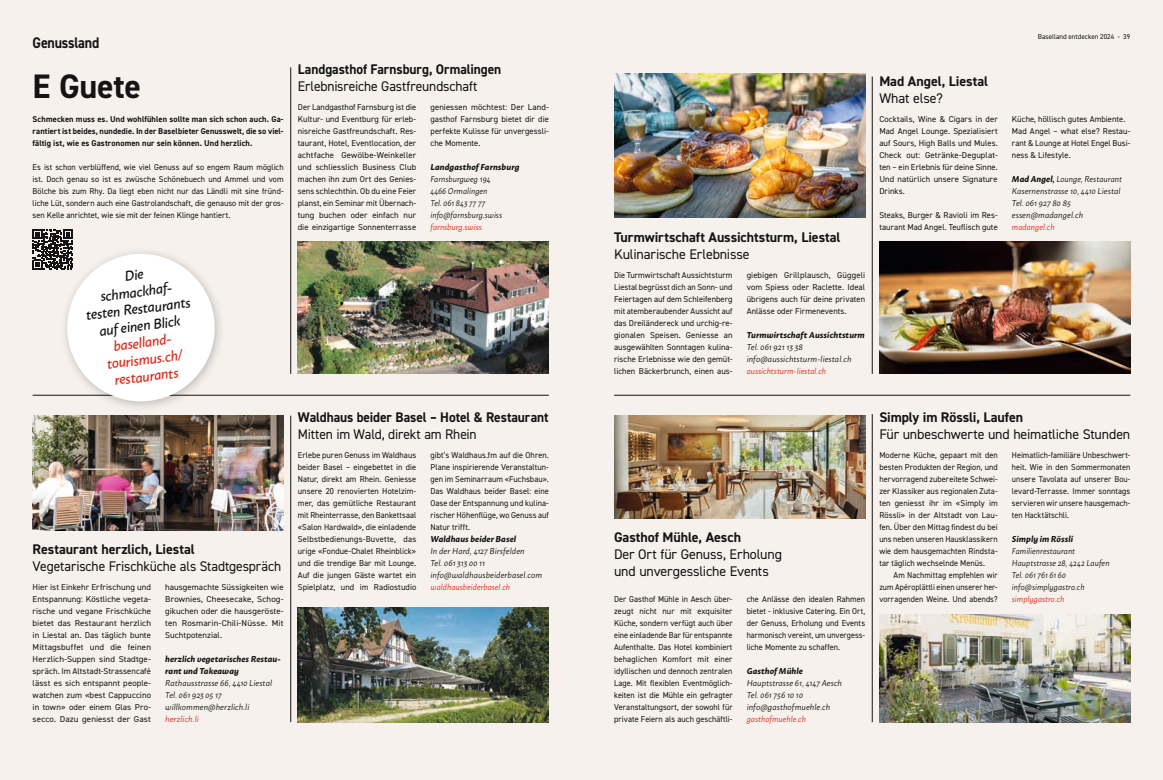
<style>
.page{position:relative;width:1163px;height:780px;background:#fff}
.page>*{position:absolute;margin:0;border:0;box-sizing:border-box;transform-origin:0 0}
.t1{font:700 34px "DIN2014";letter-spacing:-.01em;color:#131413}
.t2{font:700 15.4px "DIN2014";letter-spacing:-.015em;color:#131413;scale:.91 1}
.t3{font:14px/17px "DIN2014";letter-spacing:-.01em;color:#131413}
.t4{font:700 14px "DIN2014";letter-spacing:-.005em;color:#131413}
.t5{font:700 14px "DIN2014";letter-spacing:-.005em;color:#131413;scale:.96 1}
.t6{font:italic 500 14px/17px "Macho";color:#131413;text-align:center}
.t7{font:italic 500 14px/17px "Macho";color:#dc2a1b;text-align:center}
.t8{font:8.5px/12px "DIN2014";letter-spacing:.005em;color:#131413;text-align:justify}
.t9{font:8.5px/12px "DIN2014";letter-spacing:.005em;color:#131413;text-align:justify;scale:.96 1}
.t10{font:8.5px/12px "DIN2014";letter-spacing:.005em;color:#131413;text-align:justify;scale:.95 1}
.t11{font:italic 8.5px/12px "Macho";letter-spacing:.005em;color:#131413}
.t12{font:italic 8.5px/12px "Macho";letter-spacing:.005em;color:#131413;scale:.95 1}
.t13{font:italic 700 8.5px/12px "Macho";letter-spacing:.01em;color:#131413}
.t14{font:italic 8.5px "Macho";letter-spacing:.005em;color:#dc2a1b;scale:.95 1}
.t15{font:italic 8.5px/12px "Macho";letter-spacing:.005em;color:#131413;scale:.96 1}
.t16{font:italic 700 8.5px "Macho";letter-spacing:.01em;color:#131413;scale:.96 1}
.t17{font:italic 8.5px "Macho";letter-spacing:.005em;color:#dc2a1b}
.t18{font:8.4px/12px "DIN2014";letter-spacing:.005em;color:#131413;text-align:justify}
.t19{font:700 8.4px/11.9px "DIN2014";letter-spacing:.01em;color:#131413;text-align:justify}
.t20{font:7px "DIN2014";letter-spacing:.005em;color:#131413}
.s1{font-weight:700}
</style>
<div class="page">
<div style="left:0;top:0;width:1162px;height:780px;background:#f6f1ec"></div>
<img style="left:298px;top:607px;width:251px;height:115px">
<img style="left:298px;top:242px;width:251px;height:132px">
<img style="left:33px;top:415px;width:250px;height:115px">
<img style="left:614px;top:74px;width:251px;height:144px">
<img style="left:879px;top:242px;width:251px;height:132px">
<hr style="left:290px;top:415px;width:1px;height:307px;background:#131413">
<hr style="left:290px;top:67px;width:1px;height:307px;background:#131413">
<hr style="left:871px;top:76px;width:1px;height:298px;background:#131413">
<hr style="left:871px;top:414px;width:1px;height:308px;background:#131413">
<img style="left:614px;top:415px;width:251px;height:103px">
<img style="left:879px;top:614px;width:251px;height:108px">
<hr style="left:614px;top:395px;width:516px;height:1px;background:#131413">
<hr style="left:33px;top:395px;width:516px;height:1px;background:#131413">
<div style="left:59px;top:246px;width:167px;height:166px;background:#f6f1ec"></div>
<svg style="left:33px;top:229px;width:186px;height:177px"></svg>
<h2 class="t2" style="left:33px;top:32px;width:75px">Genussland</h2>
<h1 class="t1" style="left:33px;top:63px;width:110px">E Guete</h1>
<p class="t19" style="left:33px;top:113px;width:252px">Schmecken muss es. Und wohlfühlen sollte man sich schon auch. Ga&shy;rantiert ist beides, nundedie. In der Baselbieter Genusswelt, die so viel&shy;fältig ist, wie es Gastronomen nur sein können. Und herzlich.</p>
<p class="t18" style="left:33px;top:161px;width:252px">Es ist schon verblüffend, wie viel Genuss auf so engem Raum möglich ist. Doch genau so ist es zwüsche Schönebuech und Ammel und vom Bölche bis zum Rhy. Da liegt eben nicht nur das Ländli mit sine fründ&shy;liche Lüt, sondern auch eine Gastrolandschaft, die genauso mit der gros&shy;sen Kelle anrichtet, wie sie mit der feinen Klinge hantiert.</p>
<h3 class="t5" style="left:298px;top:60px;width:213px">Landgasthof Farnsburg, Ormalingen</h3>
<h3 class="t3" style="left:298px;top:77px;width:181px">Erlebnisreiche Gastfreundschaft</h3>
<p class="t8" style="left:298px;top:101px;width:120px">Der Landgasthof Farnsburg ist die Kultur- und Eventburg für erleb&shy;nisreiche Gastfreundschaft. Res&shy;taurant, Hotel, Eventlocation, der achtfache Gewölbe-Weinkeller und schliesslich Business Club machen ihn zum Ort des Genies&shy;sens schlechthin. Ob du eine Feier planst, ein Seminar mit Übernach&shy;tung buchen oder einfach nur die einzigartige Sonnenterrasse</p>
<p class="t8" style="left:430px;top:101px;width:120px">geniessen möchtest: Der Land&shy;gasthof Farnsburg bietet dir die perfekte Kulisse für unvergessli&shy;che Momente.</p>
<p class="t13" style="left:430px;top:160px;width:90px">Landgasthof Farnsburg</p>
<p class="t12" style="left:430px;top:172px;width:77px">Farnsburgweg 194<br>4466 Ormalingen<br>Tel. 061 843 77 77 info@farnsburg.swiss</p>
<p class="t14" style="left:430px;top:219px;width:56px">farnsburg.swiss</p>
<h3 class="t6" style="left:81px;top:272px;width:107px;rotate:-7deg">Die<br>schmackhaf&shy;testen Restaurants auf einen Blick</h3>
<h3 class="t7" style="left:104px;top:337px;width:77px;rotate:-7deg">baselland&shy;tourismus.ch/ restaurants</h3>
<h3 class="t4" style="left:33px;top:540px;width:164px">Restaurant herzlich, Liestal</h3>
<h3 class="t3" style="left:33px;top:557px;width:250px">Vegetarische Frischküche als Stadtgespräch</h3>
<p class="t8" style="left:33px;top:581px;width:120px">Hier ist Einkehr Erfrischung und Entspannung: Köstliche vegeta&shy;rische und vegane Frischküche bietet das Restaurant herzlich in Liestal an. Das täglich bunte Mittagsbuffet und die feinen Herzlich-Suppen sind Stadtge&shy;spräch. Im Altstadt-Strassencafé lässt es sich entspannt people&shy;watchen zum «best Cappuccino in town» oder einem Glas Pro&shy;secco. Dazu geniesst der Gast</p>
<p class="t8" style="left:165px;top:581px;width:120px">hausgemachte Süssigkeiten wie Brownies, Cheesecake, Schog&shy;gikuchen oder die hausgeröste&shy;ten Rosmarin-Chili-Nüsse. Mit Suchtpotenzial.</p>
<p class="t13" style="left:165px;top:652px;width:117px">herzlich vegetarisches Restau&shy;rant und Takeaway</p>
<p class="t11" style="left:165px;top:676px;width:108px">Rathausstrasse 66, 4410 Liestal<br>Tel. 061 923 05 17 willkommen@herzlich.li</p>
<p class="t17" style="left:165px;top:711px;width:35px">herzlich.li</p>
<h3 class="t5" style="left:298px;top:408px;width:263px">Waldhaus beider Basel – Hotel &amp; Restaurant</h3>
<h3 class="t3" style="left:298px;top:425px;width:180px">Mitten im Wald, direkt am Rhein</h3>
<p class="t8" style="left:298px;top:449px;width:120px">Erlebe puren Genuss im Waldhaus beider Basel – eingebettet in die Natur, direkt am Rhein. Geniesse unsere 20 renovierten Hotelzim&shy;mer, das gemütliche Restaurant mit Rheinterrasse, den Bankettsaal «Salon Hardwald», die einladende Selbstbedienungs-Buvette, das urige «Fondue-Chalet Rheinblick» und die trendige Bar mit Lounge.<br>Auf die jungen Gäste wartet ein Spielplatz, und im Radiostudio</p>
<p class="t8" style="left:430px;top:449px;width:120px">gibt’s Waldhaus.fm auf die Ohren.<br>Plane inspirierende Veranstaltun&shy;gen im Seminarraum «Fuchsbau».<br>Das Waldhaus beider Basel: eine Oase der Entspannung und kulina&shy;rischer Höhenflüge, wo Genuss auf Natur trifft.</p>
<p class="t13" style="left:430px;top:532px;width:87px">Waldhaus beider Basel</p>
<p class="t11" style="left:430px;top:544px;width:113px">In der Hard, 4127 Birsfelden<br>Tel. 061 313 00 11 info@waldhausbeiderbasel.com</p>
<p class="t14" style="left:430px;top:579px;width:85px">waldhausbeiderbasel.ch</p>
<h3 class="t4" style="left:614px;top:228px;width:228px">Turmwirtschaft Aussichtsturm, Liestal</h3>
<h3 class="t3" style="left:614px;top:245px;width:137px">Kulinarische Erlebnisse</h3>
<p class="t8" style="left:614px;top:269px;width:120px">Die Turmwirtschaft Aussichtsturm Liestal begrüsst dich an Sonn- und Feiertagen auf dem Schleifenberg mit atemberaubender Aussicht auf das Dreiländereck und urchig-re&shy;gionalen Speisen. Geniesse an ausgewählten Sonntagen kulina&shy;rische Erlebnisse wie den gemüt&shy;lichen Bäckerbrunch, einen aus-</p>
<p class="t8" style="left:746px;top:269px;width:120px">giebigen Grillplausch, Güggeli vom Spiess oder Raclette. Ideal übrigens auch für deine privaten Anlässe oder Firmenevents.</p>
<p class="t16" style="left:746px;top:327px;width:124px">Turmwirtschaft Aussichtsturm</p>
<p class="t11" style="left:746px;top:340px;width:106px">Tel. 061 921 13 38 info@aussichtsturm-liestal.ch</p>
<p class="t14" style="left:746px;top:363px;width:85px">aussichtsturm-liestal.ch</p>
<p class="t20" style="left:1037px;top:33px;width:94px">Baselland entdecken 2024 ‐ 39</p>
<h3 class="t4" style="left:879px;top:72px;width:110px">Mad Angel, Liestal</h3>
<h3 class="t3" style="left:879px;top:89px;width:65px">What else?</h3>
<p class="t8" style="left:879px;top:113px;width:120px">Cocktails, Wine &amp; Cigars in der Mad Angel Lounge. Spezialisiert auf Sours, High Balls und Mules.<br>Check out: Getränke-Deguplat&shy;ten – ein Erlebnis für deine Sinne.<br>Und natürlich unsere Signature Drinks.</p>
<p class="t8" style="left:879px;top:209px;width:120px">Steaks, Burger &amp; Ravioli im Res&shy;taurant Mad Angel. Teuflisch gute</p>
<p class="t8" style="left:1011px;top:113px;width:120px;text-align:left">Küche, höllisch gutes Ambiente.<br>Mad Angel – what else? Restau&shy;rant &amp; Lounge at Hotel Engel Busi&shy;ness &amp; Lifestyle.</p>
<p class="t15" style="left:1011px;top:172px;width:116px"><span class="s1">Mad Angel,</span> Lounge, Restaurant<br>Kasernenstrasse 10, 4410 Liestal<br>Tel. 061 927 80 85 essen@madangel.ch</p>
<p class="t14" style="left:1011px;top:219px;width:46px">madangel.ch</p>
<h3 class="t4" style="left:614px;top:528px;width:128px">Gasthof Mühle, Aesch</h3>
<h3 class="t3" style="left:614px;top:545px;width:169px">Der Ort für Genuss, Erholung und unvergessliche Events</h3>
<p class="t9" style="left:614px;top:593px;width:125px">Der Gasthof Mühle in Aesch über&shy;zeugt nicht nur mit exquisiter Küche, sondern verfügt auch über eine einladende Bar für entspannte Aufenthalte. Das Hotel kombiniert behaglichen Komfort mit einer idyllischen und dennoch zentralen Lage. Mit flexiblen Eventmöglich&shy;keiten ist die Mühle ein gefragter Veranstaltungsort, der sowohl für private Feiern als auch geschäftli-</p>
<p class="t9" style="left:746px;top:593px;width:125px">che Anlässe den idealen Rahmen bietet - inklusive Catering. Ein Ort, der Genuss, Erholung und Events harmonisch vereint, um unvergess&shy;liche Momente zu schaffen.</p>
<p class="t13" style="left:746px;top:664px;width:58px">Gasthof Mühle</p>
<p class="t11" style="left:746px;top:676px;width:97px">Hauptstrasse 61, 4147 Aesch<br>Tel. 061 756 10 10 info@gasthofmuehle.ch</p>
<p class="t14" style="left:746px;top:711px;width:64px">gasthofmuehle.ch</p>
<h3 class="t4" style="left:879px;top:408px;width:145px">Simply im Rössli, Laufen</h3>
<h3 class="t3" style="left:879px;top:425px;width:252px">Für unbeschwerte und heimatliche Stunden</h3>
<p class="t8" style="left:879px;top:449px;width:120px">Moderne Küche, gepaart mit den besten Produkten der Region, und hervorragend zubereitete Schwei&shy;zer Klassiker aus regionalen Zuta&shy;ten geniesst ihr im «Simply im Rössli» in der Altstadt von Lau&shy;fen. Über den Mittag findest du bei uns neben unseren Hausklassikern wie dem hausgemachten Rindsta&shy;tar täglich wechselnde Menüs.</p>
<p class="t10" style="left:879px;top:569px;width:126px;text-indent:14px">Am Nachmittag empfehlen wir zum Apéroplättli einen unserer her&shy;vorragenden Weine. Und abends?</p>
<p class="t10" style="left:1011px;top:449px;width:126px">Heimatlich-familiäre Unbeschwert&shy;heit. Wie in den Sommermonaten unsere Tavolata auf unserer Bou&shy;levard-Terrasse. Immer sonntags servieren wir unsere hausgemach&shy;ten Hacktätschli.</p>
<p class="t13" style="left:1011px;top:532px;width:63px">Simply im Rössli</p>
<p class="t12" style="left:1011px;top:544px;width:104px">Familienrestaurant<br>Hauptstrasse 28, 4242 Laufen<br>Tel. 061 761 61 60 info@simplygastro.ch</p>
<p class="t14" style="left:1011px;top:591px;width:57px">simplygastro.ch</p>
</div>
